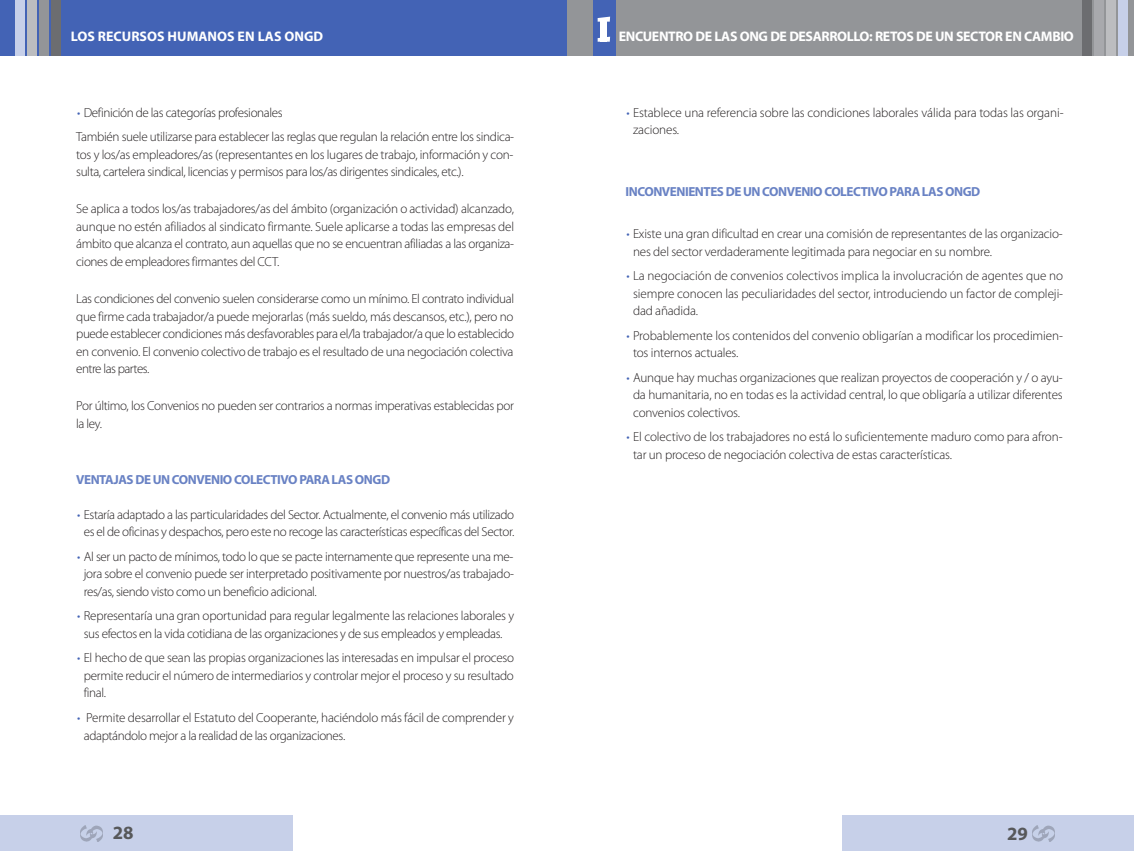
<style>
.page{position:relative;width:1134px;height:851px;background:#fff}
.page>*{position:absolute;margin:0;border:0;box-sizing:border-box;transform-origin:0 0}
.t1{font:700 18.75px "Myriad Pro";color:#57585a}
.t2{font:700 13.88px "Myriad Pro";letter-spacing:-.03em;color:#fff}
.t3{font:700 13.88px "Myriad Pro";color:#fff}
.t4{font:300 13.12px/17.5px "Myriad Pro";letter-spacing:-.025em;color:#231f20}
.t5{font:700 13.12px "Myriad Pro";letter-spacing:-.035em;color:#6982c4}
.s1{color:#4363b5}
</style>
<div class="page">
<div style="left:842px;top:814px;width:292px;height:36px;background:#c7d0e9"></div>
<svg style="left:1032px;top:829px;width:19px;height:13px"></svg>
<img style="left:1033px;top:825px;width:22px;height:16px">
<div style="left:567px;top:0;width:567px;height:55px;background:#939598"></div>
<div style="left:593px;top:0;width:22px;height:55px;background:#4363b5"></div>
<div style="left:601px;top:18px;width:6px;height:23px;background:#fff"></div>
<svg style="left:598px;top:37px;width:12px;height:5px"></svg>
<svg style="left:598px;top:17px;width:12px;height:5px"></svg>
<div style="left:1082px;top:0;width:9px;height:55px;background:#6c6d70"></div>
<div style="left:1094px;top:0;width:9px;height:55px;background:#a8a9ad"></div>
<div style="left:1107px;top:0;width:9px;height:55px;background:#bcbdc0"></div>
<div style="left:1118px;top:0;width:9px;height:55px;background:#c7d0e9"></div>
<div style="left:0;top:814px;width:292px;height:36px;background:#c7d0e9"></div>
<img style="left:80px;top:825px;width:22px;height:16px">
<div style="left:0;top:0;width:567px;height:55px;background:#4363b5"></div>
<div style="left:52px;top:0;width:9px;height:55px;background:#6c6d70"></div>
<div style="left:40px;top:0;width:9px;height:55px;background:#939598"></div>
<div style="left:27px;top:0;width:9px;height:55px;background:#bcbdc0"></div>
<div style="left:15px;top:0;width:9px;height:55px;background:#c7d0e9"></div>
<p class="t3" style="left:71px;top:31px;width:254px">LOS RECURSOS HUMANOS EN LAS ONGD</p>
<p class="t4" style="left:76px;top:101px;width:439px;line-height:24.6px"><span class="s1">•</span> Definición de las categorías profesionales<br>También suele utilizarse para establecer las reglas que regulan la relación entre los sindica-</p>
<p class="t4" style="left:76px;top:147px;width:439px">tos y los/as empleadores/as (representantes en los lugares de trabajo, información y con&shy;sulta, cartelera sindical, licencias y permisos para los/as dirigentes sindicales, etc.).</p>
<p class="t4" style="left:76px;top:201px;width:440px;text-align:justify">Se aplica a todos los/as trabajadores/as del ámbito (organización o actividad) alcanzado, aunque no estén afiliados al sindicato firmante. Suele aplicarse a todas las empresas del ámbito que alcanza el contrato, aun aquellas que no se encuentran afiliadas a las organiza&shy;ciones de empleadores firmantes del CCT.</p>
<p class="t4" style="left:76px;top:291px;width:440px;text-align:justify">Las condiciones del convenio suelen considerarse como un mínimo. El contrato individual que firme cada trabajador/a puede mejorarlas (más sueldo, más descansos, etc.), pero no puede establecer condiciones más desfavorables para el/la trabajador/a que lo establecido en convenio. El convenio colectivo de trabajo es el resultado de una negociación colectiva entre las partes.</p>
<p class="t4" style="left:76px;top:398px;width:439px">Por último, los Convenios no pueden ser contrarios a normas imperativas establecidas por la ley.</p>
<p class="t5" style="left:76px;top:474px;width:315px">VENTAJAS DE UN CONVENIO COLECTIVO PARA LAS ONGD</p>
<p class="t4" style="left:77px;top:506px;width:438px;text-align:center"><span class="s1">•</span> Estaría adaptado a las particularidades del Sector. Actualmente, el convenio más utilizado es el de oficinas y despachos, pero este no recoge las características específicas del Sector.</p>
<p class="t4" style="left:84px;top:548px;width:432px;text-align:justify;text-indent:-6px"><span class="s1">•</span> Al ser un pacto de mínimos, todo lo que se pacte internamente que represente una me&shy;jora sobre el convenio puede ser interpretado positivamente por nuestros/as trabajado&shy;res/as, siendo visto como un beneficio adicional.</p>
<p class="t4" style="left:77px;top:608px;width:438px;text-align:center"><span class="s1">•</span> Representaría una gran oportunidad para regular legalmente las relaciones laborales y sus efectos en la vida cotidiana de las organizaciones y de sus empleados y empleadas.</p>
<p class="t4" style="left:84px;top:650px;width:432px;text-align:justify;text-indent:-6px"><span class="s1">•</span> El hecho de que sean las propias organizaciones las interesadas en impulsar el proceso permite reducir el número de intermediarios y controlar mejor el proceso y su resultado final.</p>
<p class="t4" style="left:84px;top:709px;width:432px;text-indent:-6px"><span class="s1">•</span> Permite desarrollar el Estatuto del Cooperante, haciéndolo más fácil de comprender y adaptándolo mejor a la realidad de las organizaciones.</p>
<h1 class="t1" style="left:113px;top:825px;width:22px">28</h1>
<p class="t2" style="left:619px;top:31px;width:457px">ENCUENTRO DE LAS ONG DE DESARROLLO: RETOS DE UN SECTOR EN CAMBIO</p>
<p class="t4" style="left:633px;top:104px;width:432px;text-indent:-6px"><span class="s1">•</span> Establece una referencia sobre las condiciones laborales válida para todas las organi&shy;zaciones.</p>
<p class="t5" style="left:625px;top:186px;width:356px">INCONVENIENTES DE UN CONVENIO COLECTIVO PARA LAS ONGD</p>
<p class="t4" style="left:633px;top:226px;width:431px;text-indent:-6px"><span class="s1">•</span> Existe una gran dificultad en crear una comisión de representantes de las organizacio&shy;nes del sector verdaderamente legitimada para negociar en su nombre.</p>
<p class="t4" style="left:633px;top:268px;width:432px;text-align:justify;text-indent:-6px"><span class="s1">•</span> La negociación de convenios colectivos implica la involucración de agentes que no siempre conocen las peculiaridades del sector, introduciendo un factor de compleji&shy;dad añadida.</p>
<p class="t4" style="left:633px;top:327px;width:431px;text-indent:-6px"><span class="s1">•</span> Probablemente los contenidos del convenio obligarían a modificar los procedimien&shy;tos internos actuales.</p>
<p class="t4" style="left:633px;top:369px;width:431px;text-align:justify;text-indent:-6px"><span class="s1">•</span> Aunque hay muchas organizaciones que realizan proyectos de cooperación y / o ayu&shy;da humanitaria, no en todas es la actividad central, lo que obligaría a utilizar diferentes convenios colectivos.</p>
<p class="t4" style="left:633px;top:429px;width:431px;text-indent:-6px"><span class="s1">•</span> El colectivo de los trabajadores no está lo suficientemente maduro como para afron&shy;tar un proceso de negociación colectiva de estas características.</p>
<h1 class="t1" style="left:1007px;top:826px;width:22px">29</h1>
</div>
